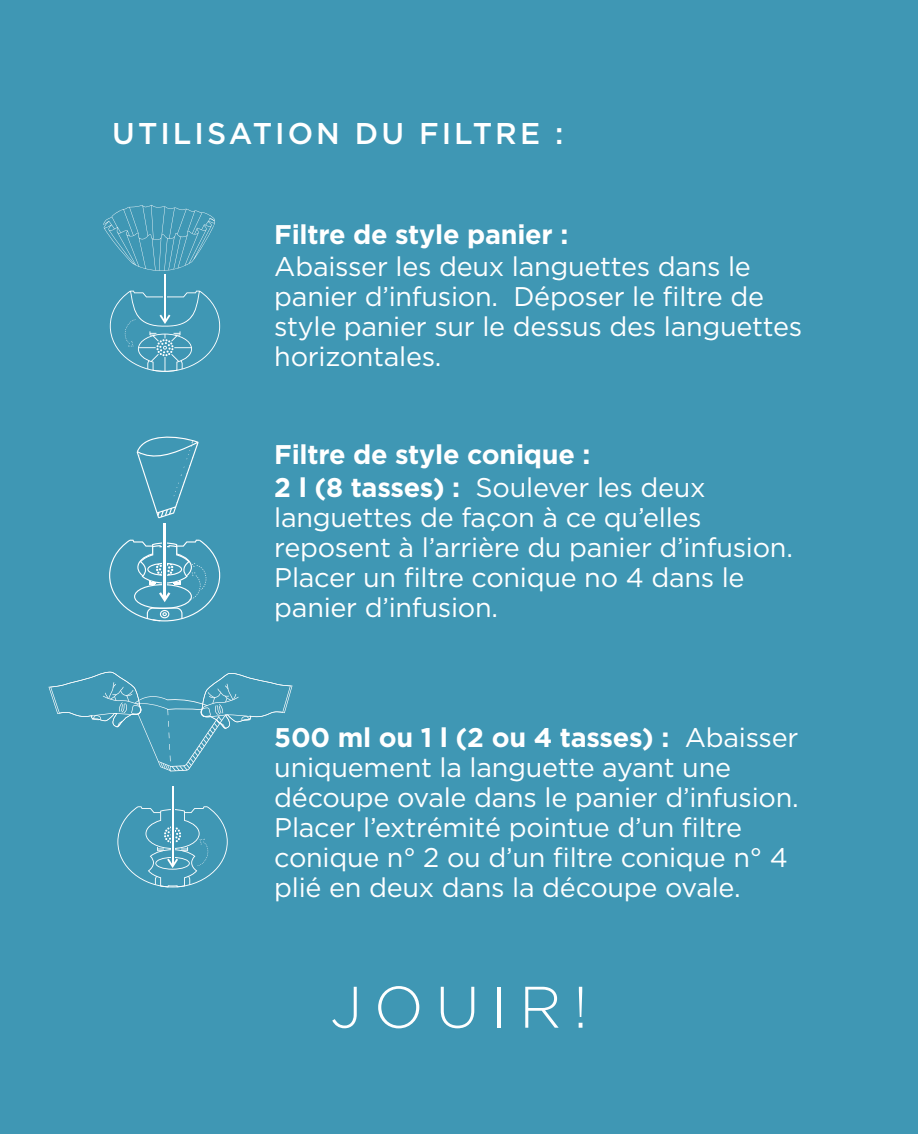
<style>
.page{position:relative;width:918px;height:1134px;background:#3f97b4}
.page>*{position:absolute;margin:0;border:0;box-sizing:border-box;transform-origin:0 0}
.t1{font:300 58.5px "Gotham";letter-spacing:.2em;color:#fff}
.t2{font:500 30px "Gotham";letter-spacing:.1em;color:#fff}
.t3{font:27px/30px "Gotham";letter-spacing:-.01em;color:#fff}
.t4{font:700 27px/32.7px "Gotham";letter-spacing:-.01em;color:#fff}
.s1{font-weight:400}
.s2{font-weight:700}
</style>
<div class="page">
<hr style="left:172px;top:786px;width:2px;height:79px;background:#fff">
<svg style="left:117px;top:806px;width:111px;height:81px"></svg>
<svg style="left:49px;top:672px;width:243px;height:99px"></svg>
<svg style="left:103px;top:205px;width:112px;height:66px"></svg>
<hr style="left:164px;top:275px;width:2px;height:46px;background:#fff">
<svg style="left:110px;top:291px;width:110px;height:81px"></svg>
<svg style="left:137px;top:436px;width:62px;height:82px"></svg>
<svg style="left:163px;top:523px;width:1px;height:17px"></svg>
<hr style="left:164px;top:523px;width:2px;height:76px;background:#fff">
<svg style="left:109px;top:540px;width:111px;height:81px"></svg>
<p class="t2" style="left:112px;top:117px;width:453px">UTILISATION DU FILTRE :</p>
<p class="t4" style="left:274px;top:217px;width:296px">Filtre de style panier :</p>
<p class="t3" style="left:274px;top:251px;width:529px">Abaisser les deux languettes dans le panier d’infusion. Déposer le filtre de style panier sur le dessus des languettes horizontales.</p>
<p class="t4" style="left:274px;top:437px;width:433px">Filtre de style conique :<br>2 l (8 tasses) : <span class="s1">Soulever les deux</span></p>
<p class="t3" style="left:274px;top:502px;width:520px">languettes de façon à ce qu’elles reposent à l’arrière du panier d’infusion.<br>Placer un filtre conique no 4 dans le panier d’infusion.</p>
<p class="t3" style="left:274px;top:722px;width:526px"><span class="s2">500 ml ou 1 l (2 ou 4 tasses) :</span> Abaisser uniquement la languette ayant une découpe ovale dans le panier d’infusion.<br>Placer l’extrémité pointue d’un filtre conique n° 2 ou d’un filtre conique n° 4 plié en deux dans la découpe ovale.</p>
<h1 class="t1" style="left:330px;top:975px;width:259px">JOUIR!</h1>
</div>
